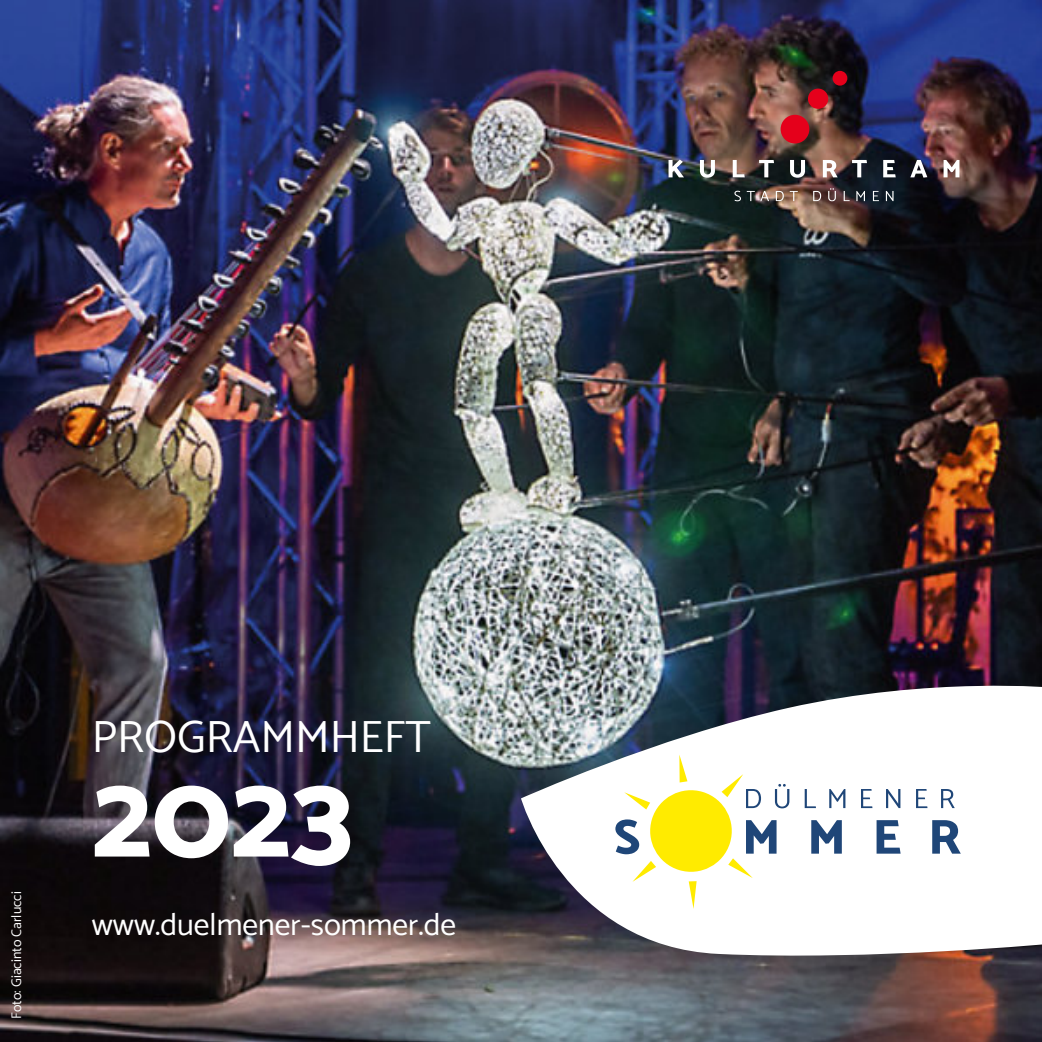
<style>
.page{position:relative;width:1042px;height:1042px;background:#fff}
.page>*{position:absolute;margin:0;border:0;box-sizing:border-box;transform-origin:0 0}
.t1{font:800 122.5px "Catamaran";color:#fff}
.t2{font:45.5px "Catamaran";color:#fff}
.t3{font:31.5px "Catamaran";color:#fff}
.t4{font:14px "Catamaran";color:#fff}
</style>
<div class="page">
<img style="left:0;top:0;width:1042px;height:1042px">
<svg style="left:521px;top:676px;width:521px;height:285px"></svg>
<svg style="left:804px;top:789px;width:12px;height:19px"></svg>
<svg style="left:829px;top:789px;width:16px;height:19px"></svg>
<svg style="left:861px;top:789px;width:11px;height:19px"></svg>
<svg style="left:886px;top:789px;width:14px;height:19px"></svg>
<svg style="left:916px;top:789px;width:11px;height:19px"></svg>
<svg style="left:941px;top:789px;width:14px;height:19px"></svg>
<svg style="left:615px;top:754px;width:174px;height:155px"></svg>
<svg style="left:811px;top:820px;width:31px;height:33px"></svg>
<svg style="left:876px;top:820px;width:24px;height:33px"></svg>
<svg style="left:932px;top:820px;width:29px;height:33px"></svg>
<div style="left:780px;top:115px;width:29px;height:28px;background:#e5001b;border-radius:50%"></div>
<div style="left:808px;top:89px;width:20px;height:20px;background:#e5001b;border-radius:50%"></div>
<div style="left:832px;top:71px;width:15px;height:15px;background:#e5001b;border-radius:50%"></div>
<img style="left:668px;top:160px;width:291px;height:18px">
<svg style="left:734px;top:191px;width:7px;height:10px"></svg>
<svg style="left:747px;top:191px;width:22px;height:10px"></svg>
<svg style="left:776px;top:191px;width:8px;height:10px"></svg>
<svg style="left:790px;top:191px;width:8px;height:10px"></svg>
<svg style="left:813px;top:191px;width:8px;height:10px"></svg>
<svg style="left:828px;top:188px;width:8px;height:13px"></svg>
<svg style="left:843px;top:191px;width:6px;height:10px"></svg>
<svg style="left:856px;top:191px;width:9px;height:10px"></svg>
<svg style="left:873px;top:191px;width:6px;height:10px"></svg>
<svg style="left:886px;top:191px;width:7px;height:10px"></svg>
<p class="t4" style="left:8px;top:1019px;width:129px;rotate:-90deg">Foto: Giacinto Carlucci</p>
<h2 class="t2" style="left:92px;top:709px;width:341px">PROGRAMMHEFT</h2>
<h1 class="t1" style="left:92px;top:742px;width:263px">2023</h1>
<p class="t3" style="left:92px;top:906px;width:366px">www.duelmener-sommer.de</p>
</div>
